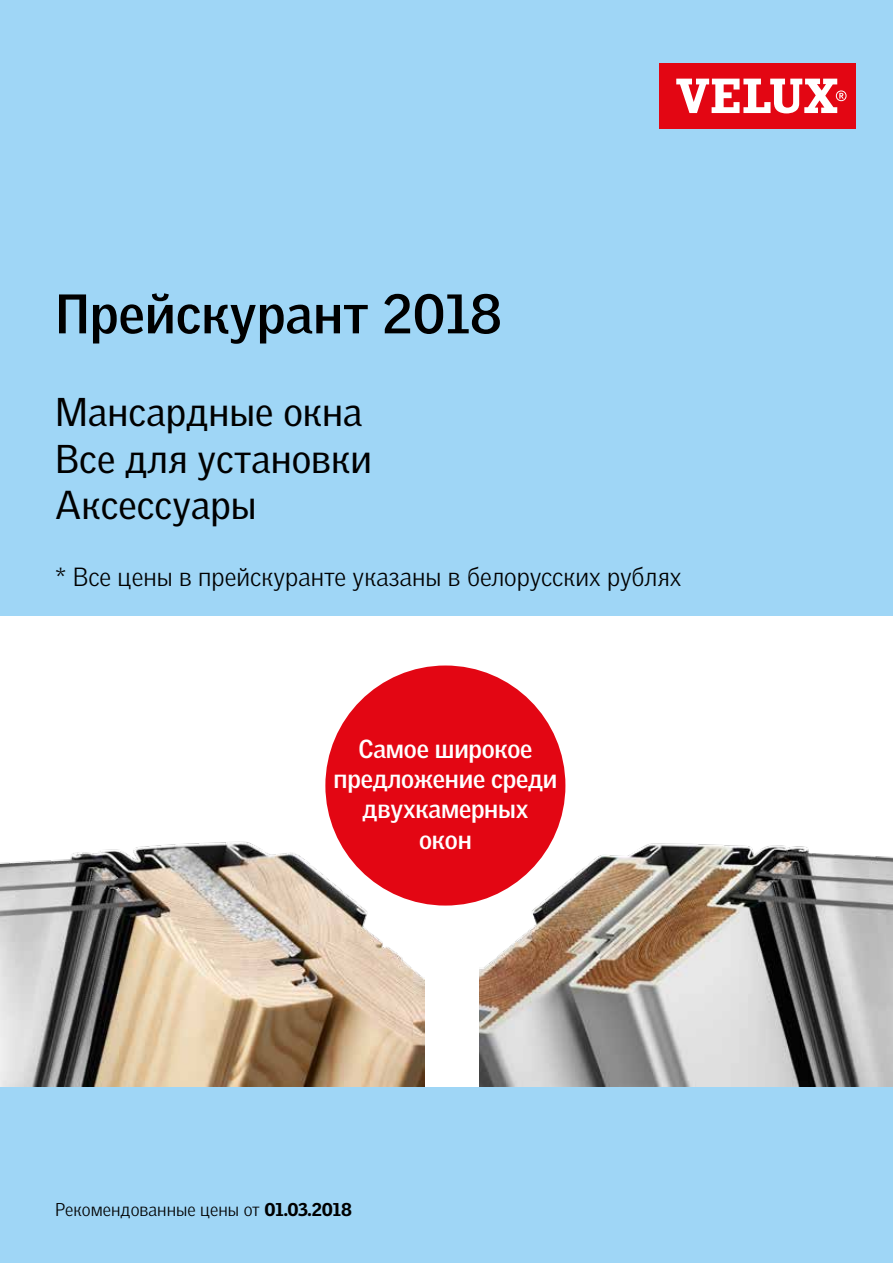
<style>
.page{position:relative;width:893px;height:1263px;background:#fff}
.page>*{position:absolute;margin:0;border:0;box-sizing:border-box;transform-origin:0 0}
.t1{font:700 54px "Velux Gothic CYR";color:#000}
.t2{font:39px/46.5px "Velux Gothic CYR";color:#000}
.t3{font:300 25.5px "Velux Gothic CYR";color:#000}
.t4{font:700 25.35px/30.3px "Velux Gothic CYR";letter-spacing:-.01em;color:#fff;text-align:center}
.t5{font:300 18px "Velux Gothic CYR";color:#000}
.s1{font-weight:900}
</style>
<div class="page">
<div style="left:0;top:1087px;width:893px;height:176px;background:#9fd6f6"></div>
<div style="left:0;top:0;width:893px;height:615px;background:#9fd6f6"></div>
<div style="left:659px;top:63px;width:196px;height:66px;background:#e30613"></div>
<svg style="left:676px;top:79px;width:170px;height:34px"></svg>
<img style="left:479px;top:840px;width:414px;height:247px">
<img style="left:0;top:840px;width:424px;height:247px">
<div style="left:325px;top:665px;width:240px;height:240px;background:#e30613;border-radius:50%"></div>
<h1 class="t1" style="left:55px;top:281px;width:448px">Прейскурант 2018</h1>
<h2 class="t2" style="left:55px;top:388px;width:318px">Мансардные окна<br>Все для установки<br>Аксессуары</h2>
<p class="t3" style="left:55px;top:562px;width:628px">* Все цены в прейскуранте указаны в белорусских рублях</p>
<p class="t4" style="left:334px;top:733px;width:225px">Самое широкое предложение среди двухкамерных окон</p>
<p class="t5" style="left:55px;top:1199px;width:298px">Рекомендованные цены от <span class="s1">01.03.2018</span></p>
</div>
